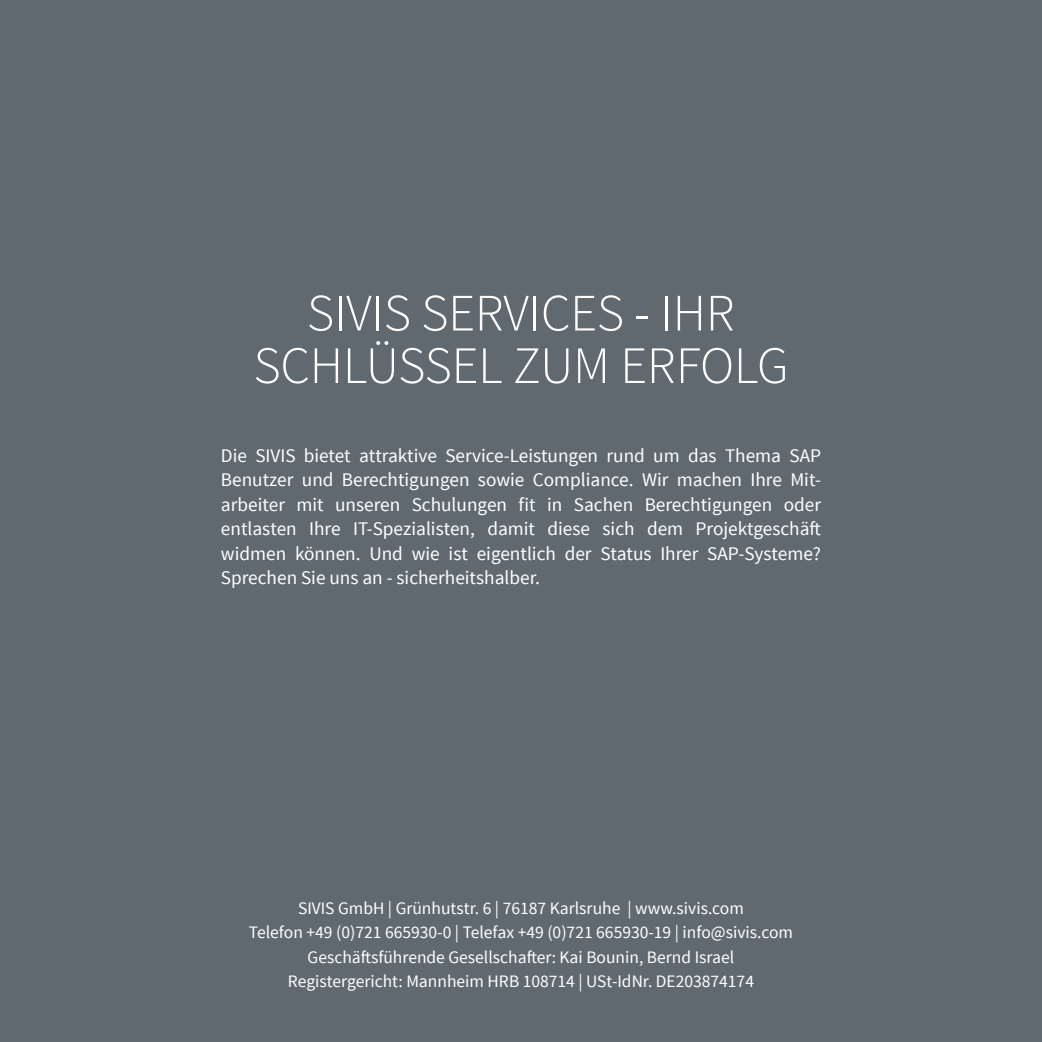
<style>
.page{position:relative;width:1042px;height:1042px;background:#606970}
.page>*{position:absolute;margin:0;border:0;box-sizing:border-box;transform-origin:0 0}
.t1{font:300 52.5px/52.5px "Source Sans Pro";color:#fff;text-align:center}
.t2{font:19.25px/24.5px "Source Sans Pro";color:#fff;text-align:justify}
.t3{font:17.5px/24.5px "Source Sans Pro";color:#fff;text-align:center}
</style>
<div class="page">
<h1 class="t1" style="left:253px;top:286px;width:536px">SIVIS SERVICES - IHR<br>SCHLÜSSEL ZUM ERFOLG</h1>
<p class="t2" style="left:221px;top:443px;width:601px">Die SIVIS bietet attraktive Service-Leistungen rund um das Thema SAP Benutzer und Berechtigungen sowie Compliance. Wir machen Ihre Mit&shy;arbeiter mit unseren Schulungen fit in Sachen Berechtigungen oder entlasten Ihre IT-Spezialisten, damit diese sich dem Projektgeschäft widmen können. Und wie ist eigentlich der Status Ihrer SAP-Systeme?<br>Sprechen Sie uns an - sicherheitshalber.</p>
<p class="t3" style="left:249px;top:897px;width:545px">SIVIS GmbH | Grünhutstr. 6 | 76187 Karlsruhe | www.sivis.com<br>Telefon +49 (0)721 665930-0 | Telefax +49 (0)721 665930-19 | info@sivis.com Geschäftsführende Gesellschafter: Kai Bounin, Bernd Israel Registergericht: Mannheim HRB 108714 | USt-IdNr. DE203874174</p>
</div>
